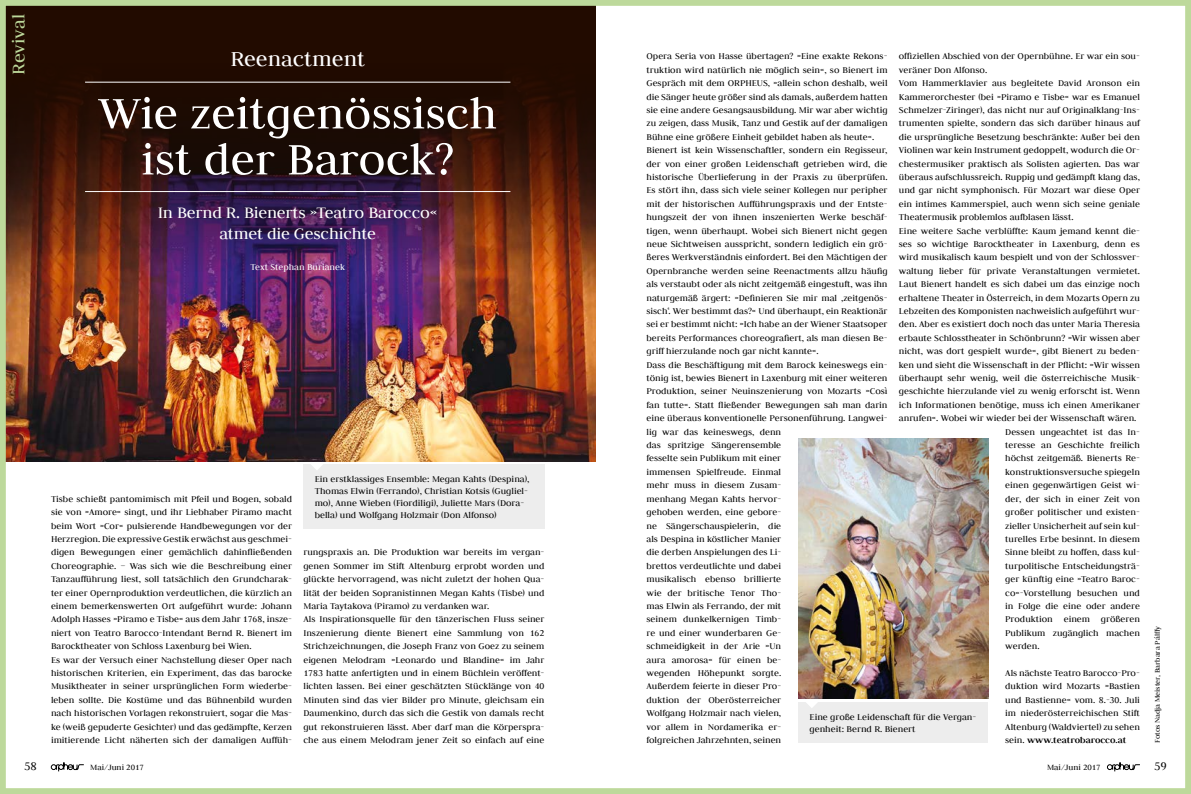
<style>
.page{position:relative;width:1191px;height:794px;background:#fff}
.page>*{position:absolute;margin:0;border:0;box-sizing:border-box;transform-origin:0 0}
.t1{font:50px/46px "Judson";color:#fff;text-align:center}
.t2{font:24px "Judson";color:#fff}
.t3{font:20px "Judson";letter-spacing:-.01em;color:#bdd99b}
.t4{font:18px/21.6px "Judson";letter-spacing:-.01em;color:#fff;text-align:center}
.t5{font:13px "Judson";color:#000}
.t6{font:10px/13.4px "Judson";color:#000}
.t7{font:10px "Judson";color:#fff}
.t8{font:9px "Judson";color:#000}
.t9{font:8px "Judson";color:#000}
.s1{font-weight:700}
</style>
<div class="page">
<img style="left:0;top:0;width:1191px;height:794px">
<svg style="left:51px;top:762px;width:33px;height:11px"></svg>
<svg style="left:1107px;top:762px;width:33px;height:11px"></svg>
<h3 class="t3" style="left:6px;top:75px;width:62px;rotate:-90deg">Revival</h3>
<h2 class="t2" style="left:230px;top:44px;width:136px">Reenactment</h2>
<h1 class="t1" style="left:98px;top:89px;width:400px">Wie zeitgenössisch ist der Barock?</h1>
<h3 class="t4" style="left:158px;top:201px;width:281px">In Bernd R. Bienerts »Teatro Barocco« atmet die Geschichte</h3>
<p class="t7" style="left:250px;top:261px;width:96px">Text Stephan Burianek</p>
<p class="t6" style="left:51px;top:492px;width:242px">Tisbe schießt pantomimisch mit Pfeil und Bogen, sobald sie von »Amore« singt, und ihr Liebhaber Piramo macht beim Wort »Cor« pulsierende Handbewegungen vor der Herzregion. Die expressive Gestik erwächst aus geschmei&shy;digen Bewegungen einer gemächlich dahinfließenden Choreographie. – Was sich wie die Beschreibung einer Tanzaufführung liest, soll tatsächlich den Grundcharak&shy;ter einer Opernproduktion verdeutlichen, die kürzlich an einem bemerkenswerten Ort aufgeführt wurde: Johann Adolph Hasses »Piramo e Tisbe« aus dem Jahr 1768, insze&shy;niert von Teatro Barocco-Intendant Bernd R. Bienert im Barocktheater von Schloss Laxenburg bei Wien.<br>Es war der Versuch einer Nachstellung dieser Oper nach historischen Kriterien, ein Experiment, das das barocke Musiktheater in seiner ursprünglichen Form wiederbe&shy;leben sollte. Die Kostüme und das Bühnenbild wurden nach historischen Vorlagen rekonstruiert, sogar die Mas&shy;ke (weiß gepuderte Gesichter) und das gedämpfte, Kerzen imitierende Licht näherten sich der damaligen Auffüh-</p>
<p class="t6" style="left:315px;top:472px;width:216px;line-height:12px">Ein erstklassiges Ensemble: Megan Kahts (Despina), Thomas Elwin (Ferrando), Christian Kotsis (Gugliel&shy;mo), Anne Wieben (Fiordiligi), Juliette Mars (Dora&shy;bella) und Wolfgang Holzmair (Don Alfonso)</p>
<p class="t6" style="left:303px;top:545px;width:242px">rungspraxis an. Die Produktion war bereits im vergan&shy;genen Sommer im Stift Altenburg erprobt worden und glückte hervorragend, was nicht zuletzt der hohen Qua&shy;lität der beiden Sopranistinnen Megan Kahts (Tisbe) und Maria Taytakova (Piramo) zu verdanken war.<br>Als Inspirationsquelle für den tänzerischen Fluss seiner Inszenierung diente Bienert eine Sammlung von 162<br>Strichzeichnungen, die Joseph Franz von Goez zu seinem eigenen Melodram »Leonardo und Blandine« im Jahr 1783 hatte anfertigten und in einem Büchlein veröffent&shy;lichten lassen. Bei einer geschätzten Stücklänge von 40<br>Minuten sind das vier Bilder pro Minute, gleichsam ein Daumenkino, durch das sich die Gestik von damals recht gut rekonstruieren lässt. Aber darf man die Körperspra&shy;che aus einem Melodram jener Zeit so einfach auf eine</p>
<p class="t6" style="left:646px;top:49px;width:242px">Opera Seria von Hasse übertagen? »Eine exakte Rekons&shy;truktion wird natürlich nie möglich sein«, so Bienert im Gespräch mit dem ORPHEUS, »allein schon deshalb, weil die Sänger heute größer sind als damals, außerdem hatten sie eine andere Gesangsausbildung. Mir war aber wichtig zu zeigen, dass Musik, Tanz und Gestik auf der damaligen Bühne eine größere Einheit gebildet haben als heute«.<br>Bienert ist kein Wissenschaftler, sondern ein Regisseur, der von einer großen Leidenschaft getrieben wird, die historische Überlieferung in der Praxis zu überprüfen.<br>Es stört ihn, dass sich viele seiner Kollegen nur peripher mit der historischen Aufführungspraxis und der Entste&shy;hungszeit der von ihnen inszenierten Werke beschäf&shy;tigen, wenn überhaupt. Wobei sich Bienert nicht gegen neue Sichtweisen ausspricht, sondern lediglich ein grö&shy;ßeres Werkverständnis einfordert. Bei den Mächtigen der Opernbranche werden seine Reenactments allzu häufig als verstaubt oder als nicht zeitgemäß eingestuft, was ihn naturgemäß ärgert: »Definieren Sie mir mal ‚zeitgenös&shy;sisch‘. Wer bestimmt das?« Und überhaupt, ein Reaktionär sei er bestimmt nicht: »Ich habe an der Wiener Staatsoper bereits Performances choreografiert, als man diesen Be&shy;griff hierzulande noch gar nicht kannte«.<br>Dass die Beschäftigung mit dem Barock keineswegs ein&shy;tönig ist, bewies Bienert in Laxenburg mit einer weiteren Produktion, seiner Neuinszenierung von Mozarts »Così fan tutte«. Statt fließender Bewegungen sah man darin eine überaus konventionelle Personenführung. Langwei&shy;lig war das keineswegs, denn<br>das spritzige Sängerensemble<br>fesselte sein Publikum mit einer<br>immensen Spielfreude. Einmal<br>mehr muss in diesem Zusam-<br>menhang Megan Kahts hervor-<br>gehoben werden, eine gebore-<br>ne Sängerschauspielerin, die<br>als Despina in köstlicher Manier<br>die derben Anspielungen des Li-<br>brettos verdeutlichte und dabei<br>musikalisch ebenso brillierte<br>wie der britische Tenor Tho-<br>mas Elwin als Ferrando, der mit<br>seinem dunkelkernigen Timb-<br>re und einer wunderbaren Ge-<br>schmeidigkeit in der Arie »Un<br>aura amorosa« für einen be-<br>wegenden Höhepunkt sorgte.<br>Außerdem feierte in dieser Pro-<br>duktion der Oberösterreicher<br>Wolfgang Holzmair nach vielen,<br>vor allem in Nordamerika er-<br>folgreichen Jahrzehnten, seinen</p>
<p class="t6" style="left:899px;top:49px;width:242px">offiziellen Abschied von der Opernbühne. Er war ein sou-</p>
<p class="t6" style="left:899px;top:63px;width:90px">veräner Don Alfonso.</p>
<p class="t6" style="left:899px;top:76px;width:242px">Vom Hammerklavier aus begleitete David Aronson ein</p>
<p class="t6" style="left:899px;top:90px;width:242px">Kammerorchester (bei »Piramo e Tisbe« war es Emanuel</p>
<p class="t6" style="left:899px;top:103px;width:242px">Schmelzer-Ziringer), das nicht nur auf Originalklang-Ins-</p>
<p class="t6" style="left:899px;top:116px;width:242px">trumenten spielte, sondern das sich darüber hinaus auf</p>
<p class="t6" style="left:899px;top:130px;width:242px">die ursprüngliche Besetzung beschränkte: Außer bei den</p>
<p class="t6" style="left:899px;top:143px;width:242px">Violinen war kein Instrument gedoppelt, wodurch die Or-</p>
<p class="t6" style="left:899px;top:157px;width:242px">chestermusiker praktisch als Solisten agierten. Das war</p>
<p class="t6" style="left:899px;top:170px;width:242px">überaus aufschlussreich. Ruppig und gedämpft klang das,</p>
<p class="t6" style="left:899px;top:183px;width:242px">und gar nicht symphonisch. Für Mozart war diese Oper</p>
<p class="t6" style="left:899px;top:197px;width:242px">ein intimes Kammerspiel, auch wenn sich seine geniale</p>
<p class="t6" style="left:899px;top:210px;width:176px">Theatermusik problemlos aufblasen lässt.</p>
<p class="t6" style="left:899px;top:224px;width:242px">Eine weitere Sache verblüffte: Kaum jemand kennt die-</p>
<p class="t6" style="left:899px;top:237px;width:242px">ses so wichtige Barocktheater in Laxenburg, denn es</p>
<p class="t6" style="left:899px;top:250px;width:242px">wird musikalisch kaum bespielt und von der Schlossver-</p>
<p class="t6" style="left:899px;top:264px;width:242px">waltung lieber für private Veranstaltungen vermietet.</p>
<p class="t6" style="left:899px;top:277px;width:242px">Laut Bienert handelt es sich dabei um das einzige noch</p>
<p class="t6" style="left:899px;top:291px;width:242px">erhaltene Theater in Österreich, in dem Mozarts Opern zu</p>
<p class="t6" style="left:899px;top:304px;width:242px">Lebzeiten des Komponisten nachweislich aufgeführt wur-</p>
<p class="t6" style="left:899px;top:317px;width:242px">den. Aber es existiert doch noch das unter Maria Theresia</p>
<p class="t6" style="left:899px;top:331px;width:242px">erbaute Schlosstheater in Schönbrunn? »Wir wissen aber</p>
<p class="t6" style="left:899px;top:344px;width:242px">nicht, was dort gespielt wurde«, gibt Bienert zu beden-</p>
<p class="t6" style="left:899px;top:358px;width:242px">ken und sieht die Wissenschaft in der Pflicht: »Wir wissen</p>
<p class="t6" style="left:899px;top:371px;width:242px">überhaupt sehr wenig, weil die österreichische Musik-</p>
<p class="t6" style="left:899px;top:384px;width:242px">geschichte hierzulande viel zu wenig erforscht ist. Wenn</p>
<p class="t6" style="left:899px;top:398px;width:242px">ich Informationen benötige, muss ich einen Amerikaner</p>
<p class="t6" style="left:899px;top:411px;width:239px">anrufen«. Wobei wir wieder bei der Wissenschaft wären.</p>
<p class="t6" style="left:1005px;top:425px;width:136px">Dessen ungeachtet ist das In-</p>
<p class="t6" style="left:1005px;top:438px;width:136px">teresse an Geschichte freilich</p>
<p class="t6" style="left:1005px;top:451px;width:136px">höchst zeitgemäß. Bienerts Re-</p>
<p class="t6" style="left:1005px;top:465px;width:136px">konstruktionsversuche spiegeln</p>
<p class="t6" style="left:1005px;top:478px;width:136px">einen gegenwärtigen Geist wi-</p>
<p class="t6" style="left:1005px;top:492px;width:136px">der, der sich in einer Zeit von</p>
<p class="t6" style="left:1005px;top:505px;width:136px">großer politischer und existen-</p>
<p class="t6" style="left:1005px;top:518px;width:136px">zieller Unsicherheit auf sein kul-</p>
<p class="t6" style="left:1005px;top:532px;width:136px">turelles Erbe besinnt. In diesem</p>
<p class="t6" style="left:1005px;top:545px;width:136px">Sinne bleibt zu hoffen, dass kul-</p>
<p class="t6" style="left:1005px;top:559px;width:136px">turpolitische Entscheidungsträ-</p>
<p class="t6" style="left:1005px;top:572px;width:136px">ger künftig eine »Teatro Baroc-</p>
<p class="t6" style="left:1005px;top:585px;width:136px">co«-Vorstellung besuchen und</p>
<p class="t6" style="left:1005px;top:599px;width:136px">in Folge die eine oder andere</p>
<p class="t6" style="left:1005px;top:612px;width:136px">Produktion einem größeren</p>
<p class="t6" style="left:1005px;top:626px;width:136px">Publikum zugänglich machen</p>
<p class="t6" style="left:1005px;top:639px;width:36px">werden.</p>
<p class="t6" style="left:1005px;top:666px;width:136px;text-align:justify">Als nächste Teatro Barocco-Pro&shy;duktion wird Mozarts »Bastien und Bastienne« vom. 8.-30. Juli im niederösterreichischen Stift Altenburg (Waldviertel) zu sehen sein. <span class="s1">www.teatrobarocco.at</span></p>
<p class="t6" style="left:809px;top:710px;width:168px;line-height:12px">Eine große Leidenschaft für die Vergan&shy;genheit: Bernd R. Bienert</p>
<p class="t9" style="left:1152px;top:743px;width:118px;rotate:-90deg">Fotos Nadja Meister, Barbara Pálffy</p>
<h3 class="t5" style="left:24px;top:758px;width:14px">58</h3>
<p class="t8" style="left:90px;top:761px;width:55px">Mai/Juni 2017</p>
<p class="t8" style="left:1047px;top:761px;width:55px">Mai/Juni 2017</p>
<h3 class="t5" style="left:1154px;top:758px;width:14px">59</h3>
</div>
